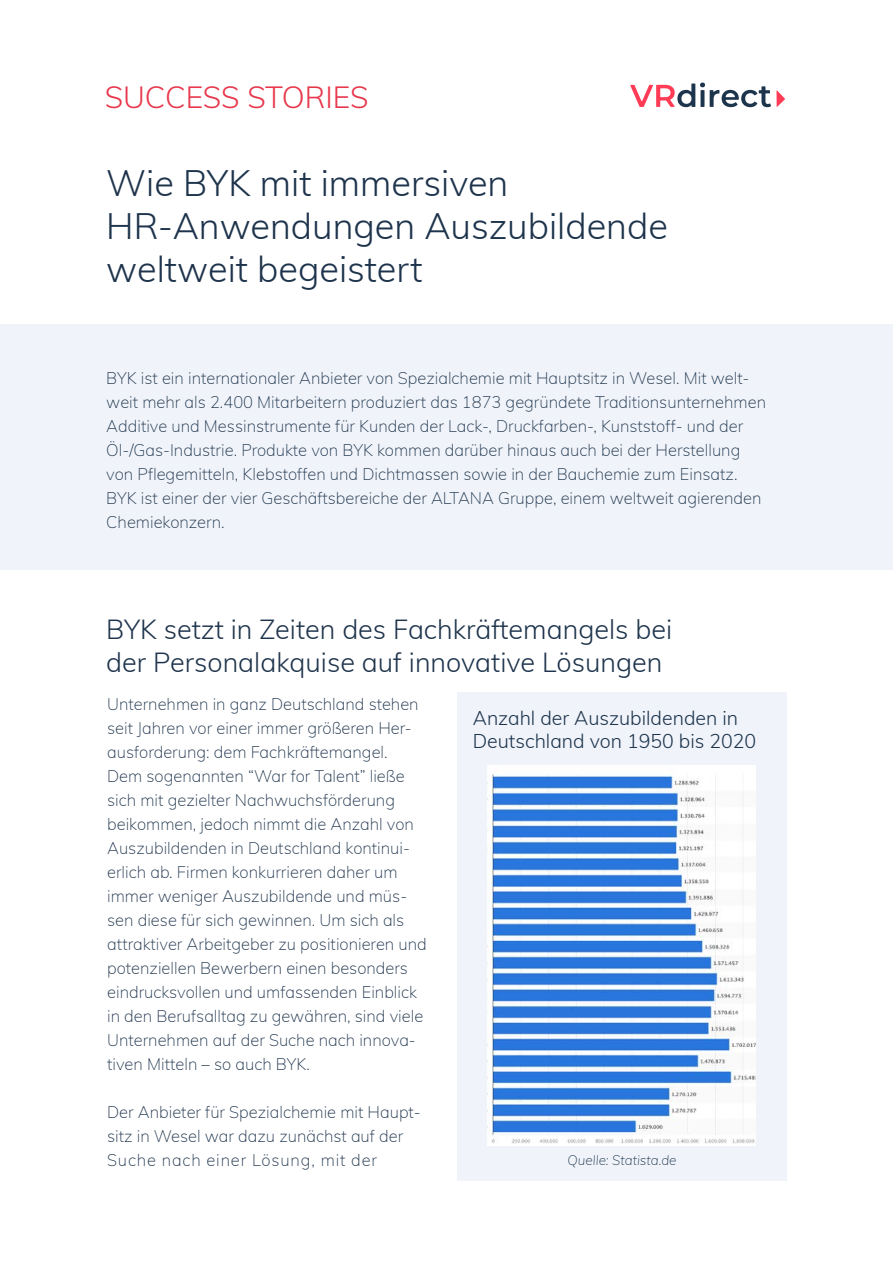
<style>
.page{position:relative;width:893px;height:1263px;background:#fff}
.page>*{position:absolute;margin:0;border:0;box-sizing:border-box;transform-origin:0 0}
.t1{font:300 36px/43.2px "Muli";color:#1e344c}
.t2{font:300 30px "Muli";color:#e8374c}
.t3{font:300 27px/32.4px "Muli";color:#1e344c}
.t4{font:300 19.5px/23.4px "Muli";color:#1e344c}
.t5{font:200 16.5px/24px "Muli";color:#1e344c}
.t6{font:italic 200 13.5px "Muli";color:#1e344c}
</style>
<div class="page">
<svg style="left:630px;top:83px;width:155px;height:24px"></svg>
<div style="left:457px;top:693px;width:330px;height:488px;background:#f0f4fa"></div>
<div style="left:0;top:324px;width:893px;height:246px;background:#f0f4fa"></div>
<img style="left:488px;top:765px;width:268px;height:380px">
<h2 class="t2" style="left:105px;top:75px;width:265px">SUCCESS STORIES</h2>
<h1 class="t1" style="left:106px;top:160px;width:563px">Wie BYK mit immersiven<br>HR-Anwendungen Auszubildende weltweit begeistert</h1>
<p class="t5" style="left:106px;top:365px;width:661px">BYK ist ein internationaler Anbieter von Spezialchemie mit Hauptsitz in Wesel. Mit welt&shy;weit mehr als 2.400 Mitarbeitern produziert das 1873 gegründete Traditionsunternehmen Additive und Messinstrumente für Kunden der Lack-, Druckfarben-, Kunststoff- und der Öl-/Gas-Industrie. Produkte von BYK kommen darüber hinaus auch bei der Herstellung von Pflegemitteln, Klebstoffen und Dichtmassen sowie in der Bauchemie zum Einsatz.<br>BYK ist einer der vier Geschäftsbereiche der ALTANA Gruppe, einem weltweit agierenden Chemiekonzern.</p>
<h3 class="t3" style="left:106px;top:612px;width:567px">BYK setzt in Zeiten des Fachkräftemangels bei der Personalakquise auf innovative Lösungen</h3>
<p class="t5" style="left:107px;top:691px;width:321px">Unternehmen in ganz Deutschland stehen seit Jahren vor einer immer größeren Her&shy;ausforderung: dem Fachkräftemangel.<br>Dem sogenannten “War for Talent” ließe sich mit gezielter Nachwuchsförderung beikommen, jedoch nimmt die Anzahl von Auszubildenden in Deutschland kontinui&shy;erlich ab. Firmen konkurrieren daher um immer weniger Auszubildende und müs&shy;sen diese für sich gewinnen. Um sich als attraktiver Arbeitgeber zu positionieren und potenziellen Bewerbern einen besonders eindrucksvollen und umfassenden Einblick in den Berufsalltag zu gewähren, sind viele Unternehmen auf der Suche nach innova&shy;tiven Mitteln – so auch BYK.</p>
<p class="t5" style="left:107px;top:1099px;width:315px">Der Anbieter für Spezialchemie mit Haupt&shy;sitz in Wesel war dazu zunächst auf der<br>Suche nach einer Lösung, mit der</p>
<p class="t4" style="left:473px;top:705px;width:285px">Anzahl der Auszubildenden in<br>Deutschland von 1950 bis 2020</p>
<p class="t6" style="left:568px;top:1150px;width:110px">Quelle: Statista.de</p>
</div>
